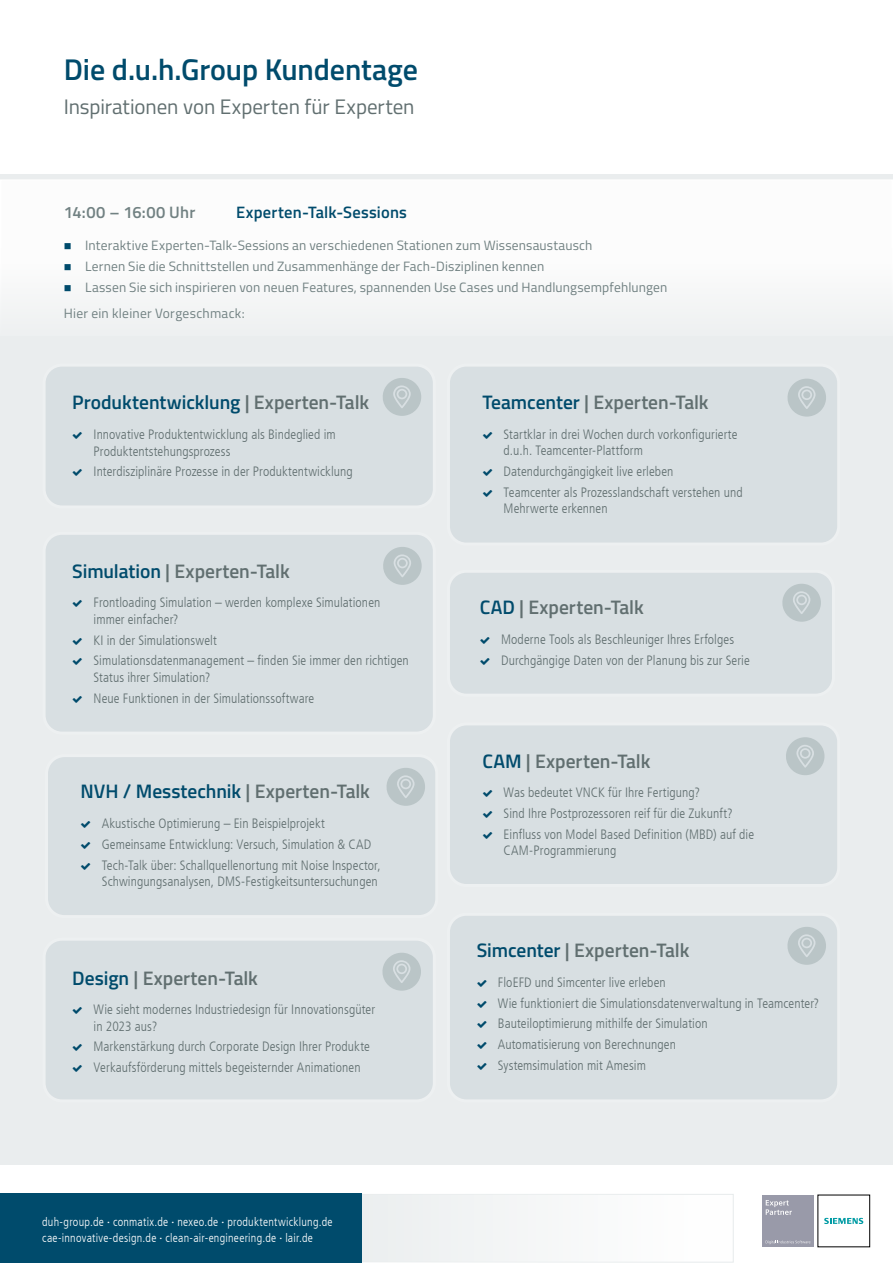
<style>
.page{position:relative;width:893px;height:1263px;background:#fff}
.page>*{position:absolute;margin:0;border:0;box-sizing:border-box;transform-origin:0 0}
.t1{font:600 30px "Titillium";letter-spacing:-.005em;color:#004b6c}
.t2{font:21px "Titillium";letter-spacing:-.005em;color:#616f70}
.t3{font:600 19.5px "Titillium Web";color:#616f70}
.t4{font:600 19.5px "Titillium Web";color:#004b6c}
.t5{font:600 16.5px "Titillium Web";letter-spacing:.015em;color:#004b6c}
.t6{font:600 16.5px "Titillium Web";letter-spacing:.01em;color:#718182}
.t7{font:300 condensed 13.5px/20.7px "Frutiger";letter-spacing:.005em;color:#616f70}
.t8{font:13.5px/20.7px "Titillium Web";letter-spacing:.01em;color:#718182}
.t9{font:300 condensed 12px/16.5px "Frutiger";letter-spacing:.02em;color:#fff}
.s1{color:#616f70}
.s2{color:#004b6c}
.s3{font-weight:400}
</style>
<div class="page">
<svg style="left:362px;top:1194px;width:372px;height:69px"></svg>
<div style="left:0;top:1193px;width:362px;height:70px;background:#004b6c"></div>
<svg style="left:824px;top:1218px;width:39px;height:6px"></svg>
<div style="left:762px;top:1195px;width:52px;height:52px;background:#999aa9"></div>
<svg style="left:766px;top:1200px;width:26px;height:15px"></svg>
<svg style="left:766px;top:1240px;width:44px;height:4px"></svg>
<div style="left:0;top:174px;width:893px;height:991px;background:#eaedee"></div>
<div style="left:0;top:179px;width:893px;height:157px;background:#fcfcfc"></div>
<div style="left:0;top:248px;width:893px;height:91px;background:#fcfcfc"></div>
<div style="left:448px;top:914px;width:391px;height:187px;background:#d8dfe2;border-radius:18px"></div>
<div style="left:447px;top:913px;width:393px;height:189px;border:3px solid #fff;border-radius:18px"></div>
<svg style="left:787px;top:927px;width:39px;height:38px"></svg>
<div style="left:803px;top:939px;width:7px;height:7px;background:#bac5c7;border-radius:50%"></div>
<div style="left:44px;top:939px;width:390px;height:162px;background:#d8dfe2;border-radius:18px"></div>
<div style="left:43px;top:938px;width:393px;height:164px;border:3px solid #fff;border-radius:18px"></div>
<svg style="left:382px;top:953px;width:39px;height:38px"></svg>
<div style="left:398px;top:965px;width:7px;height:7px;background:#bac5c7;border-radius:50%"></div>
<div style="left:448px;top:724px;width:391px;height:161px;background:#d8dfe2;border-radius:18px"></div>
<div style="left:447px;top:722px;width:393px;height:165px;border:3px solid #fff;border-radius:18px"></div>
<svg style="left:786px;top:737px;width:38px;height:38px"></svg>
<div style="left:802px;top:750px;width:7px;height:7px;background:#bac5c7;border-radius:50%"></div>
<div style="left:448px;top:571px;width:385px;height:124px;background:#d8dfe2;border-radius:18px"></div>
<div style="left:447px;top:570px;width:388px;height:127px;border:3px solid #fff;border-radius:18px"></div>
<svg style="left:782px;top:584px;width:39px;height:38px"></svg>
<div style="left:798px;top:596px;width:7px;height:7px;background:#bac5c7;border-radius:50%"></div>
<div style="left:448px;top:365px;width:391px;height:179px;background:#d8dfe2;border-radius:18px"></div>
<div style="left:447px;top:364px;width:393px;height:182px;border:3px solid #fff;border-radius:18px"></div>
<svg style="left:787px;top:379px;width:39px;height:38px"></svg>
<div style="left:803px;top:391px;width:7px;height:7px;background:#bac5c7;border-radius:50%"></div>
<div style="left:47px;top:756px;width:390px;height:160px;background:#d8dfe2;border-radius:18px"></div>
<div style="left:45px;top:754px;width:393px;height:164px;border:3px solid #fff;border-radius:18px"></div>
<svg style="left:386px;top:768px;width:39px;height:38px"></svg>
<div style="left:402px;top:780px;width:7px;height:7px;background:#bac5c7;border-radius:50%"></div>
<div style="left:44px;top:533px;width:390px;height:200px;background:#d8dfe2;border-radius:18px"></div>
<div style="left:43px;top:532px;width:393px;height:203px;border:3px solid #fff;border-radius:18px"></div>
<svg style="left:383px;top:547px;width:39px;height:38px"></svg>
<div style="left:399px;top:560px;width:7px;height:6px;background:#bac5c7;border-radius:50%"></div>
<div style="left:44px;top:365px;width:390px;height:142px;background:#d8dfe2;border-radius:18px"></div>
<div style="left:43px;top:364px;width:393px;height:144px;border:3px solid #fff;border-radius:18px"></div>
<svg style="left:383px;top:378px;width:38px;height:38px"></svg>
<div style="left:398px;top:391px;width:7px;height:7px;background:#bac5c7;border-radius:50%"></div>
<h1 class="t1" style="left:64px;top:47px;width:356px">Die d.u.h.Group Kundentage</h1>
<h2 class="t2" style="left:64px;top:91px;width:352px">Inspirationen von Experten für Experten</h2>
<p class="t6" style="left:64px;top:199px;width:133px">14:00 – 16:00 Uhr</p>
<p class="t5" style="left:236px;top:199px;width:172px">Experten-Talk-Sessions</p>
<p class="t8" style="left:85px;top:234px;width:584px">Interaktive Experten-Talk-Sessions an verschiedenen Stationen zum Wissensaustausch<br>Lernen Sie die Schnittstellen und Zusammenhänge der Fach-Disziplinen kennen<br>Lassen Sie sich inspirieren von neuen Features, spannenden Use Cases und Handlungsempfehlungen</p>
<p class="t8" style="left:64px;top:303px;width:182px">Hier ein kleiner Vorgeschmack:</p>
<h3 class="t4" style="left:72px;top:388px;width:298px">Produktentwicklung <span class="s1">| Experten-Talk</span></h3>
<p class="t7" style="left:94px;top:426px;width:244px;line-height:16.5px">Innovative Produktentwicklung als Bindeglied im<br>Produktentstehungsprozess</p>
<p class="t7" style="left:94px;top:461px;width:261px">Interdisziplinäre Prozesse in der Produktentwicklung</p>
<h3 class="t3" style="left:72px;top:556px;width:219px"><span class="s2">Simulation</span> | Experten-Talk</h3>
<p class="t7" style="left:94px;top:595px;width:288px;line-height:16.5px">Frontloading Simulation – werden komplexe Simulationen immer einfacher?</p>
<p class="t7" style="left:94px;top:630px;width:317px">KI in der Simulationswelt<br>Simulationsdatenmanagement – finden Sie immer den richtigen</p>
<p class="t7" style="left:94px;top:667px;width:222px">Status ihrer Simulation?<br>Neue Funktionen in der Simulationssoftware</p>
<h3 class="t4" style="left:80px;top:777px;width:291px">NVH / Messtechnik <span class="s1">| Experten-Talk</span></h3>
<p class="t7" style="left:102px;top:813px;width:280px">Akustische Optimierung – Ein Beispielprojekt<br>Gemeinsame Entwicklung: Versuch, Simulation &amp; CAD<br>Tech-Talk über: Schallquellenortung mit Noise Inspector,</p>
<p class="t7" style="left:102px;top:871px;width:278px">Schwingungsanalysen, DMS-Festigkeitsuntersuchungen</p>
<h3 class="t3" style="left:72px;top:963px;width:187px"><span class="s2">Design</span> | Experten-Talk</h3>
<p class="t7" style="left:94px;top:1001px;width:283px;line-height:16.5px">Wie sieht modernes Industriedesign für Innovationsgüter in 2023 aus?</p>
<p class="t7" style="left:94px;top:1037px;width:278px">Markenstärkung durch Corporate Design Ihrer Produkte<br>Verkaufsförderung mittels begeisternder Animationen</p>
<p class="t9" style="left:42px;top:1213px;width:292px">duh-group.de <span class="s3">·</span> conmatix.de <span class="s3">·</span> nexeo.de <span class="s3">·</span> produktentwicklung.de cae-innovative-design.de <span class="s3">·</span> clean-air-engineering.de <span class="s3">·</span> lair.de</p>
<h3 class="t3" style="left:482px;top:388px;width:228px"><span class="s2">Teamcenter</span> | Experten-Talk</h3>
<p class="t7" style="left:504px;top:426px;width:235px;line-height:16.5px">Startklar in drei Wochen durch vorkonfigurierte d.u.h. Teamcenter-Plattform</p>
<p class="t7" style="left:504px;top:461px;width:241px">Datendurchgängigkeit live erleben<br>Teamcenter als Prozesslandschaft verstehen und</p>
<p class="t7" style="left:504px;top:498px;width:106px">Mehrwerte erkennen</p>
<h3 class="t3" style="left:480px;top:593px;width:165px"><span class="s2">CAD</span> | Experten-Talk</h3>
<p class="t7" style="left:501px;top:629px;width:250px">Moderne Tools als Beschleuniger Ihres Erfolges<br>Durchgängige Daten von der Planung bis zur Serie</p>
<h3 class="t3" style="left:482px;top:746px;width:170px"><span class="s2">CAM</span> | Experten-Talk</h3>
<p class="t7" style="left:504px;top:782px;width:252px">Was bedeutet VNCK für Ihre Fertigung?<br>Sind Ihre Postprozessoren reif für die Zukunft?<br>Einfluss von Model Based Definition (MBD) auf die</p>
<p class="t7" style="left:504px;top:840px;width:114px">CAM-Programmierung</p>
<h3 class="t3" style="left:477px;top:936px;width:214px"><span class="s2">Simcenter</span> | Experten-Talk</h3>
<p class="t7" style="left:498px;top:972px;width:323px">FloEFD und Simcenter live erleben<br>Wie funktioniert die Simulationsdatenverwaltung in Teamcenter?<br>Bauteiloptimierung mithilfe der Simulation<br>Automatisierung von Berechnungen<br>Systemsimulation mit Amesim</p>
</div>
